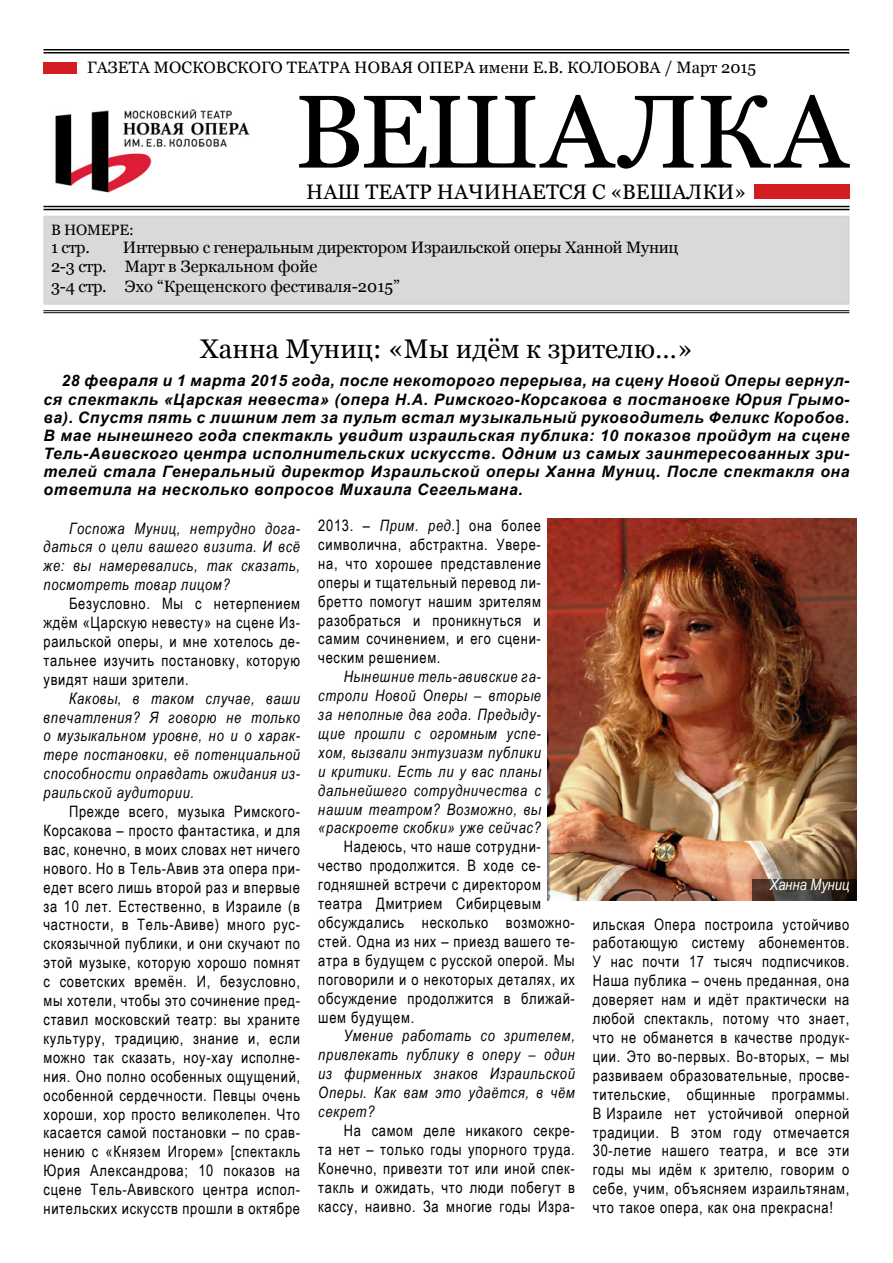
<style>
.page{position:relative;width:893px;height:1263px;background:#fff}
.page>*{position:absolute;margin:0;border:0;box-sizing:border-box;transform-origin:0 0}
.t1{font:103.5px "Georgia";letter-spacing:-.015em;color:#000}
.t2{font:27px "Georgia";color:#000}
.t3{font:21px "Georgia";color:#000}
.t4{font:16.5px/19.5px "Georgia";color:#000}
.t5{font:15.75px/18.9px "Arial Narrow";letter-spacing:.045em;color:#000;text-align:justify}
.t6{font:italic 15.75px/18.9px "Arial Narrow";letter-spacing:.045em;color:#000;text-align:justify}
.t7{font:italic 700 15.75px/18.1px "Arial";letter-spacing:.04em;color:#000;text-align:justify}
.t8{font:italic 15.75px "Arial Narrow";color:#fff}
.t9{font:15px "Georgia";letter-spacing:-.01em;color:#000}
.s1{font-style:italic}
</style>
<div class="page">
<hr style="left:44px;top:49px;width:805px;height:1px;background:#000">
<hr style="left:44px;top:52px;width:805px;height:2px;background:#000">
<hr style="left:44px;top:206px;width:805px;height:1px;background:#000">
<hr style="left:44px;top:209px;width:805px;height:1px;background:#000">
<div style="left:44px;top:216px;width:805px;height:88px;background:#d7d9da"></div>
<div style="left:44px;top:216px;width:805px;height:89px;border:2px solid #d1d3d4"></div>
<hr style="left:43px;top:310px;width:806px;height:1px;background:#000">
<hr style="left:43px;top:312px;width:806px;height:1px;background:#000">
<div style="left:754px;top:184px;width:95px;height:15px;background:#d41c23"></div>
<div style="left:44px;top:62px;width:32px;height:12px;background:#d41c23"></div>
<img style="left:55px;top:109px;width:195px;height:84px">
<img style="left:547px;top:519px;width:309px;height:382px">
<svg style="left:752px;top:879px;width:104px;height:22px;background:#3b3028"></svg>
<p class="t4" style="left:87px;top:58px;width:671px">ГАЗЕТА МОСКОВСКОГО ТЕАТРА НОВАЯ ОПЕРА имени Е.В. КОЛОБОВА / Март 2015</p>
<h1 class="t1" style="left:294px;top:69px;width:555px">ВЕШАЛКА</h1>
<h3 class="t3" style="left:306px;top:179px;width:442px">НАШ ТЕАТР НАЧИНАЕТСЯ С «ВЕШАЛКИ»</h3>
<p class="t9" style="left:51px;top:220px;width:84px">В НОМЕРЕ:</p>
<p class="t4" style="left:51px;top:237px;width:40px">1 стр.</p>
<p class="t4" style="left:51px;top:237px;width:629px;text-indent:72px">Интервью с генеральным директором Израильской оперы Ханной Муниц<br>2-3 стр. Март в Зеркальном фойе<br>3-4 стр. Эхо “Крещенского фестиваля-2015”</p>
<h2 class="t2" style="left:200px;top:333px;width:494px">Ханна Муниц: «Мы идём к зрителю…»</h2>
<p class="t7" style="left:44px;top:372px;width:808px;text-indent:18px">28 февраля и 1 марта 2015 года, после некоторого перерыва, на сцену Новой Оперы вернул&shy;ся спектакль «Царская невеста» (опера Н.А. Римского-Корсакова в постановке Юрия Грымо&shy;ва). Спустя пять с лишним лет за пульт встал музыкальный руководитель Феликс Коробов.<br>В мае нынешнего года спектакль увидит израильская публика: 10 показов пройдут на сцене Тель-Авивского центра исполнительских искусств. Одним из самых заинтересованных зри&shy;телей стала Генеральный директор Израильской оперы Ханна Муниц. После спектакля она ответила на несколько вопросов Михаила Сегельмана.</p>
<p class="t6" style="left:44px;top:518px;width:258px;text-indent:25px">Госпожа Муниц, нетрудно дога&shy;даться о цели вашего визита. И всё же: вы намеревались, так сказать, посмотреть товар лицом?</p>
<p class="t5" style="left:44px;top:593px;width:258px;text-indent:25px">Безусловно. Мы с нетерпением ждём «Царскую невесту» на сцене Из&shy;раильской оперы, и мне хотелось де&shy;тальнее изучить постановку, которую увидят наши зрители.</p>
<p class="t6" style="left:44px;top:688px;width:258px;text-indent:25px">Каковы, в таком случае, ваши впечатления? Я говорю не только о музыкальном уровне, но и о харак&shy;тере постановки, её потенциальной способности оправдать ожидания из&shy;раильской аудитории.</p>
<p class="t5" style="left:44px;top:801px;width:258px;text-indent:25px">Прежде всего, музыка Римского-Корсакова – просто фантастика, и для вас, конечно, в моих словах нет ничего нового. Но в Тель-Авив эта опера при&shy;едет всего лишь второй раз и впервые за 10 лет. Естественно, в Израиле (в частности, в Тель-Авиве) много рус&shy;скоязычной публики, и они скучают по этой музыке, которую хорошо помнят с советских времён. И, безусловно, мы хотели, чтобы это сочинение пред&shy;ставил московский театр: вы храните культуру, традицию, знание и, если можно так сказать, ноу-хау исполне&shy;ния. Оно полно особенных ощущений, особенной сердечности. Певцы очень хороши, хор просто великолепен. Что касается самой постановки – по срав&shy;нению с «Князем Игорем» [спектакль Юрия Александрова; 10 показов на сцене Тель-Авивского центра испол&shy;нительских искусств прошли в октябре</p>
<p class="t5" style="left:318px;top:515px;width:224px">2013. – <span class="s1">Прим. ред.</span>] она более символична, абстрактна. Увере&shy;на, что хорошее представление оперы и тщательный перевод ли&shy;бретто помогут нашим зрителям разобраться и проникнуться и самим сочинением, и его сцени&shy;ческим решением.</p>
<p class="t6" style="left:318px;top:667px;width:224px;text-indent:25px">Нынешние тель-авивские га&shy;строли Новой Оперы – вторые за неполные два года. Предыду&shy;щие прошли с огромным успе&shy;хом, вызвали энтузиазм публики и критики. Есть ли у вас планы дальнейшего сотрудничества с нашим театром? Возможно, вы «раскроете скобки» уже сейчас?</p>
<p class="t5" style="left:318px;top:837px;width:258px;text-align:left;text-indent:25px">Надеюсь, что наше сотрудни&shy;чество продолжится. В ходе се&shy;годняшней встречи с директором театра Дмитрием Сибирцевым обсуждались несколько возможно&shy;стей. Одна из них – приезд вашего те&shy;атра в будущем с русской оперой. Мы поговорили и о некоторых деталях, их обсуждение продолжится в ближай&shy;шем будущем.</p>
<p class="t6" style="left:318px;top:1026px;width:258px;text-indent:25px">Умение работать со зрителем, привлекать публику в оперу – один из фирменных знаков Израильской Оперы. Как вам это удаётся, в чём секрет?</p>
<p class="t5" style="left:318px;top:1120px;width:258px;text-indent:25px">На самом деле никакого секре&shy;та нет – только годы упорного труда.<br>Конечно, привезти тот или иной спек&shy;такль и ожидать, что люди побегут в кассу, наивно. За многие годы Изра-</p>
<p class="t8" style="left:770px;top:874px;width:81px">Ханна Муниц</p>
<p class="t5" style="left:593px;top:914px;width:258px">ильская Опера построила устойчиво работающую систему абонементов.<br>У нас почти 17 тысяч подписчиков.<br>Наша публика – очень преданная, она доверяет нам и идёт практически на любой спектакль, потому что знает, что не обманется в качестве продук&shy;ции. Это во-первых. Во-вторых, – мы развиваем образовательные, просве&shy;тительские, общинные программы.<br>В Израиле нет устойчивой оперной традиции. В этом году отмечается 30-летие нашего театра, и все эти годы мы идём к зрителю, говорим о себе, учим, объясняем израильтянам, что такое опера, как она прекрасна!</p>
</div>
